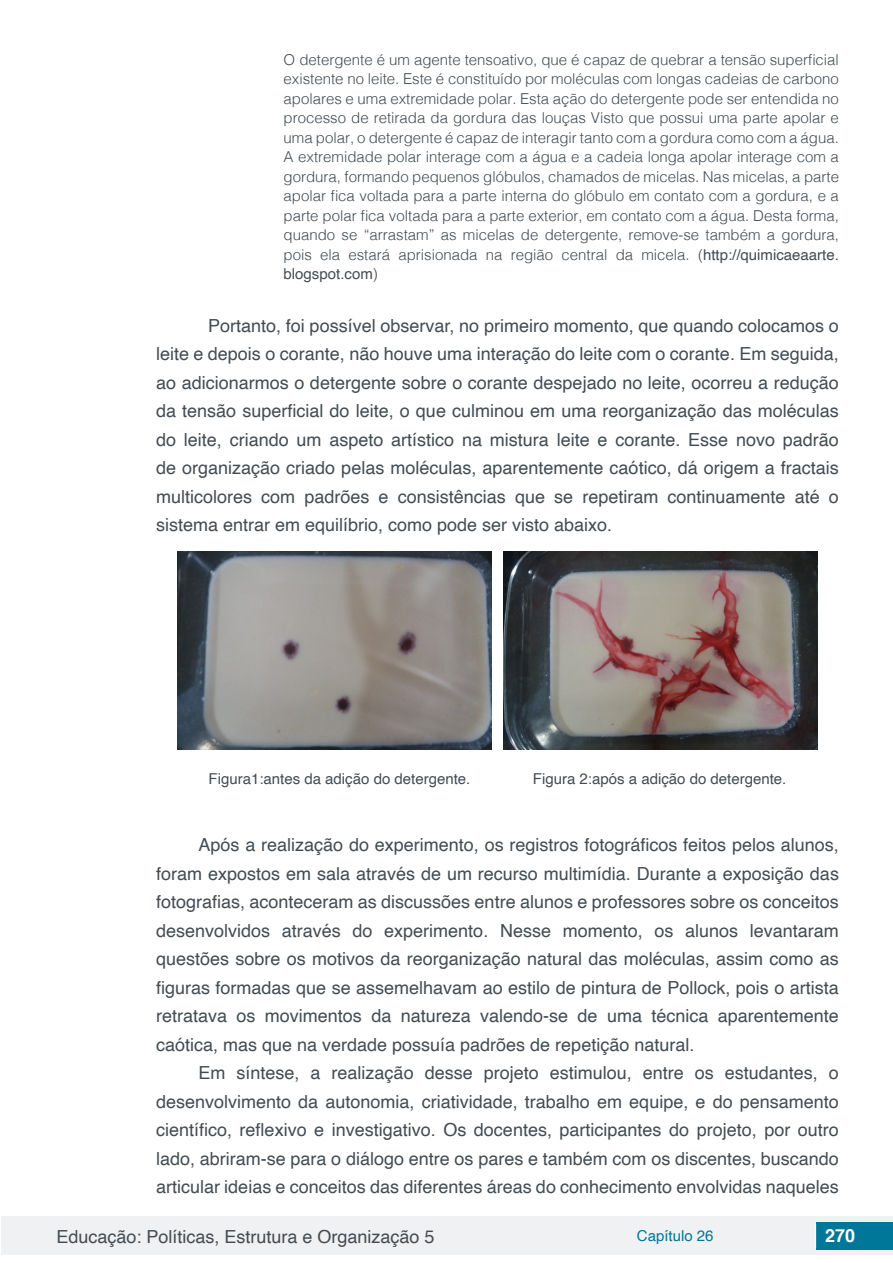
<style>
.page{position:relative;width:893px;height:1263px;background:#fff}
.page>*{position:absolute;margin:0;border:0;box-sizing:border-box;transform-origin:0 0}
.txt{font:18px/28.5px "Helvetica";color:#434c52;text-align:justify}
.t1{font:700 18px "Helvetica";color:#fff}
.citacoes{font:300 15px/19.5px "Helvetica";color:#434c52;text-align:justify}
.ref_tabelas{font:15px "Helvetica";color:#434c52}
.t2{font:15px "Helvetica";color:#007699}
.s1{font-weight:400}
</style>
<div class="page">
<div style="left:1px;top:1216px;width:891px;height:38px;background:#f0f1f2"></div>
<div style="left:816px;top:1222px;width:77px;height:27px;background:#007699"></div>
<svg style="left:815px;top:1224px;width:1px;height:24px"></svg>
<img style="left:177px;top:551px;width:314px;height:198px">
<img style="left:504px;top:551px;width:314px;height:198px">
<p class="citacoes" style="left:284px;top:49px;width:557px">O detergente é um agente tensoativo, que é capaz de quebrar a tensão superficial existente no leite. Este é constituído por moléculas com longas cadeias de carbono apolares e uma extremidade polar. Esta ação do detergente pode ser entendida no processo de retirada da gordura das louças Visto que possui uma parte apolar e uma polar, o detergente é capaz de interagir tanto com a gordura como com a água.<br>A extremidade polar interage com a água e a cadeia longa apolar interage com a gordura, formando pequenos glóbulos, chamados de micelas. Nas micelas, a parte apolar fica voltada para a parte interna do glóbulo em contato com a gordura, e a parte polar fica voltada para a parte exterior, em contato com a água. Desta forma, quando se “arrastam” as micelas de detergente, remove-se também a gordura, pois ela estará aprisionada na região central da micela. (<span class="s1">http://quimicaeaarte. blogspot.com</span>)</p>
<p class="txt" style="left:156px;top:312px;width:684px;text-indent:52px">Portanto, foi possível observar, no primeiro momento, que quando colocamos o leite e depois o corante, não houve uma interação do leite com o corante. Em seguida, ao adicionarmos o detergente sobre o corante despejado no leite, ocorreu a redução da tensão superficial do leite, o que culminou em uma reorganização das moléculas do leite, criando um aspeto artístico na mistura leite e corante. Esse novo padrão de organização criado pelas moléculas, aparentemente caótico, dá origem a fractais multicolores com padrões e consistências que se repetiram continuamente até o sistema entrar em equilíbrio, como pode ser visto abaixo.</p>
<p class="ref_tabelas" style="left:209px;top:767px;width:263px">Figura1:antes da adição do detergente.</p>
<p class="ref_tabelas" style="left:533px;top:767px;width:255px">Figura 2:após a adição do detergente.</p>
<p class="txt" style="left:156px;top:831px;width:684px;text-indent:43px">Após a realização do experimento, os registros fotográficos feitos pelos alunos, foram expostos em sala através de um recurso multimídia. Durante a exposição das fotografias, aconteceram as discussões entre alunos e professores sobre os conceitos desenvolvidos através do experimento. Nesse momento, os alunos levantaram questões sobre os motivos da reorganização natural das moléculas, assim como as figuras formadas que se assemelhavam ao estilo de pintura de Pollock, pois o artista retratava os movimentos da natureza valendo-se de uma técnica aparentemente caótica, mas que na verdade possuía padrões de repetição natural.</p>
<p class="txt" style="left:156px;top:1059px;width:684px;text-indent:43px">Em síntese, a realização desse projeto estimulou, entre os estudantes, o desenvolvimento da autonomia, criatividade, trabalho em equipe, e do pensamento científico, reflexivo e investigativo. Os docentes, participantes do projeto, por outro lado, abriram-se para o diálogo entre os pares e também com os discentes, buscando articular ideias e conceitos das diferentes áreas do conhecimento envolvidas naqueles</p>
<p class="txt" style="left:56px;top:1223px;width:380px">Educação: Políticas, Estrutura e Organização 5</p>
<p class="t2" style="left:637px;top:1224px;width:78px">Capítulo 26</p>
<p class="t1" style="left:825px;top:1221px;width:32px">270</p>
</div>
